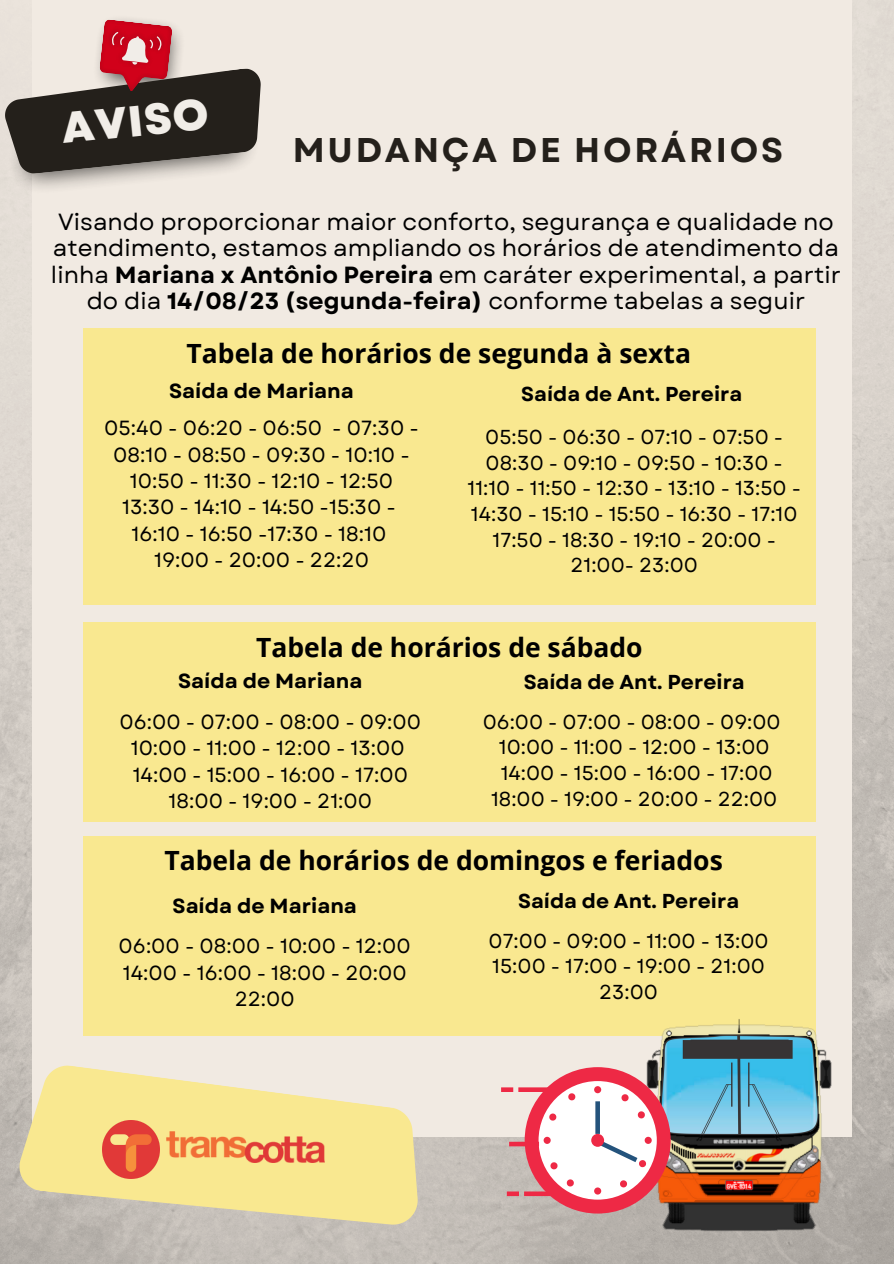
<style>
.page{position:relative;width:894px;height:1264px;background:#fff}
.page>*{position:absolute;margin:0;border:0;box-sizing:border-box;transform-origin:0 0}
.t1{font:800 43.35px "Garet";color:#f1ede8}
.t2{font:700 34.2px "Garet";letter-spacing:.08em;color:#24201b}
.t3{font:700 26.55px "Open Sans";color:#000}
.t4{font:700 26.4px "Open Sans";color:#000}
.t5{font:23.4px/26.5px "Garet";color:#000;text-align:center}
.t6{font:20.4px/26.4px "Garet";color:#000;text-align:center}
.t7{font:700 20.4px "Garet";color:#000}
.t8{font:20.1px/25.7px "Garet";color:#000;text-align:center}
.t9{font:700 20.1px "Garet";color:#000}
.s1{font-weight:700}
</style>
<div class="page">
<img style="left:0;top:0;width:893px;height:1263px">
<div style="left:32px;top:0;width:820px;height:1136px;background:#f1eae2"></div>
<div style="left:84px;top:836px;width:731px;height:199px;background:#f9e890"></div>
<svg style="left:17px;top:1060px;width:412px;height:179px;fill:#f9e890"></svg>
<img style="left:2px;top:103px;width:164px;height:98px">
<svg style="left:3px;top:19px;width:258px;height:157px"></svg>
<img style="left:103px;top:1120px;width:57px;height:58px">
<img style="left:167px;top:1131px;width:157px;height:31px">
<img style="left:619px;top:1006px;width:212px;height:234px">
<div style="left:524px;top:1067px;width:146px;height:146px;background:#ee2945;border-radius:50%"></div>
<div style="left:538px;top:1081px;width:118px;height:118px;background:#fff;border-radius:50%"></div>
<svg style="left:595px;top:1101px;width:4px;height:32px"></svg>
<svg style="left:591px;top:1133px;width:13px;height:13px"></svg>
<div style="left:594px;top:1187px;width:7px;height:7px;background:#ee2945;border-radius:50%"></div>
<div style="left:594px;top:1086px;width:7px;height:7px;background:#ee2945;border-radius:50%"></div>
<svg style="left:543px;top:1136px;width:7px;height:7px"></svg>
<div style="left:644px;top:1136px;width:7px;height:7px;background:#ee2945;border-radius:50%"></div>
<svg style="left:566px;top:1179px;width:8px;height:7px"></svg>
<svg style="left:621px;top:1094px;width:8px;height:7px"></svg>
<svg style="left:550px;top:1162px;width:8px;height:7px"></svg>
<svg style="left:637px;top:1111px;width:8px;height:7px"></svg>
<svg style="left:549px;top:1113px;width:7px;height:8px"></svg>
<svg style="left:591px;top:1135px;width:55px;height:32px"></svg>
<svg style="left:568px;top:1093px;width:7px;height:7px"></svg>
<svg style="left:620px;top:1180px;width:7px;height:7px"></svg>
<svg style="left:518px;top:1087px;width:30px;height:4px"></svg>
<svg style="left:501px;top:1087px;width:12px;height:4px"></svg>
<div style="left:509px;top:1141px;width:30px;height:5px;background:#ee2945"></div>
<div style="left:506px;top:1191px;width:13px;height:5px;background:#ee2945"></div>
<div style="left:524px;top:1191px;width:30px;height:5px;background:#ee2945"></div>
<div style="left:84px;top:328px;width:731px;height:276px;background:#f9e890"></div>
<div style="left:84px;top:622px;width:731px;height:199px;background:#f9e890"></div>
<p class="t1" style="left:58px;top:97px;width:149px;rotate:-6deg">AVISO</p>
<p class="t2" style="left:293px;top:125px;width:491px">MUDANÇA DE HORÁRIOS</p>
<p class="t5" style="left:51px;top:208px;width:791px">Visando proporcionar maior conforto, segurança e qualidade no atendimento, estamos ampliando os horários de atendimento da linha <span class="s1">Mariana x Antônio Pereira</span> em caráter experimental, a partir do dia <span class="s1">14/08/23 (segunda-feira)</span> conforme tabelas a seguir</p>
<p class="t4" style="left:186px;top:334px;width:506px">Tabela de horários de segunda à sexta</p>
<p class="t7" style="left:169px;top:376px;width:186px">Saída de Mariana</p>
<p class="t6" style="left:104px;top:415px;width:316px">05:40 - 06:20 - 06:50 - 07:30 -<br>08:10 - 08:50 - 09:30 - 10:10 -<br>10:50 - 11:30 - 12:10 - 12:50</p>
<p class="t6" style="left:122px;top:494px;width:275px">13:30 - 14:10 - 14:50 -15:30 -</p>
<p class="t6" style="left:131px;top:520px;width:256px">16:10 - 16:50 -17:30 - 18:10</p>
<p class="t6" style="left:154px;top:547px;width:216px">19:00 - 20:00 - 22:20</p>
<p class="t9" style="left:521px;top:379px;width:222px">Saída de Ant. Pereira</p>
<p class="t8" style="left:467px;top:424px;width:335px">05:50 - 06:30 - 07:10 - 07:50 -<br>08:30 - 09:10 - 09:50 - 10:30 -<br>11:10 - 11:50 - 12:30 - 13:10 - 13:50 -<br>14:30 - 15:10 - 15:50 - 16:30 - 17:10</p>
<p class="t8" style="left:492px;top:527px;width:285px">17:50 - 18:30 - 19:10 - 20:00 -<br>21:00- 23:00</p>
<p class="t3" style="left:256px;top:628px;width:388px">Tabela de horários de sábado</p>
<p class="t7" style="left:178px;top:666px;width:186px">Saída de Mariana</p>
<p class="t6" style="left:119px;top:708px;width:303px">06:00 - 07:00 - 08:00 - 09:00<br>10:00 - 11:00 - 12:00 - 13:00</p>
<p class="t6" style="left:133px;top:761px;width:277px">14:00 - 15:00 - 16:00 - 17:00</p>
<p class="t6" style="left:168px;top:787px;width:205px">18:00 - 19:00 - 21:00</p>
<p class="t9" style="left:523px;top:667px;width:222px">Saída de Ant. Pereira</p>
<p class="t8" style="left:482px;top:708px;width:299px">06:00 - 07:00 - 08:00 - 09:00<br>10:00 - 11:00 - 12:00 - 13:00</p>
<p class="t8" style="left:500px;top:760px;width:273px">14:00 - 15:00 - 16:00 - 17:00</p>
<p class="t8" style="left:491px;top:785px;width:288px">18:00 - 19:00 - 20:00 - 22:00</p>
<p class="t3" style="left:164px;top:841px;width:559px">Tabela de horários de domingos e feriados</p>
<p class="t7" style="left:172px;top:891px;width:186px">Saída de Mariana</p>
<p class="t6" style="left:119px;top:933px;width:293px">06:00 - 08:00 - 10:00 - 12:00</p>
<p class="t6" style="left:123px;top:959px;width:285px">14:00 - 16:00 - 18:00 - 20:00</p>
<p class="t6" style="left:234px;top:986px;width:62px">22:00</p>
<p class="t9" style="left:518px;top:886px;width:222px">Saída de Ant. Pereira</p>
<p class="t8" style="left:488px;top:928px;width:281px">07:00 - 09:00 - 11:00 - 13:00</p>
<p class="t8" style="left:492px;top:953px;width:274px">15:00 - 17:00 - 19:00 - 21:00</p>
<p class="t8" style="left:599px;top:979px;width:60px">23:00</p>
</div>
